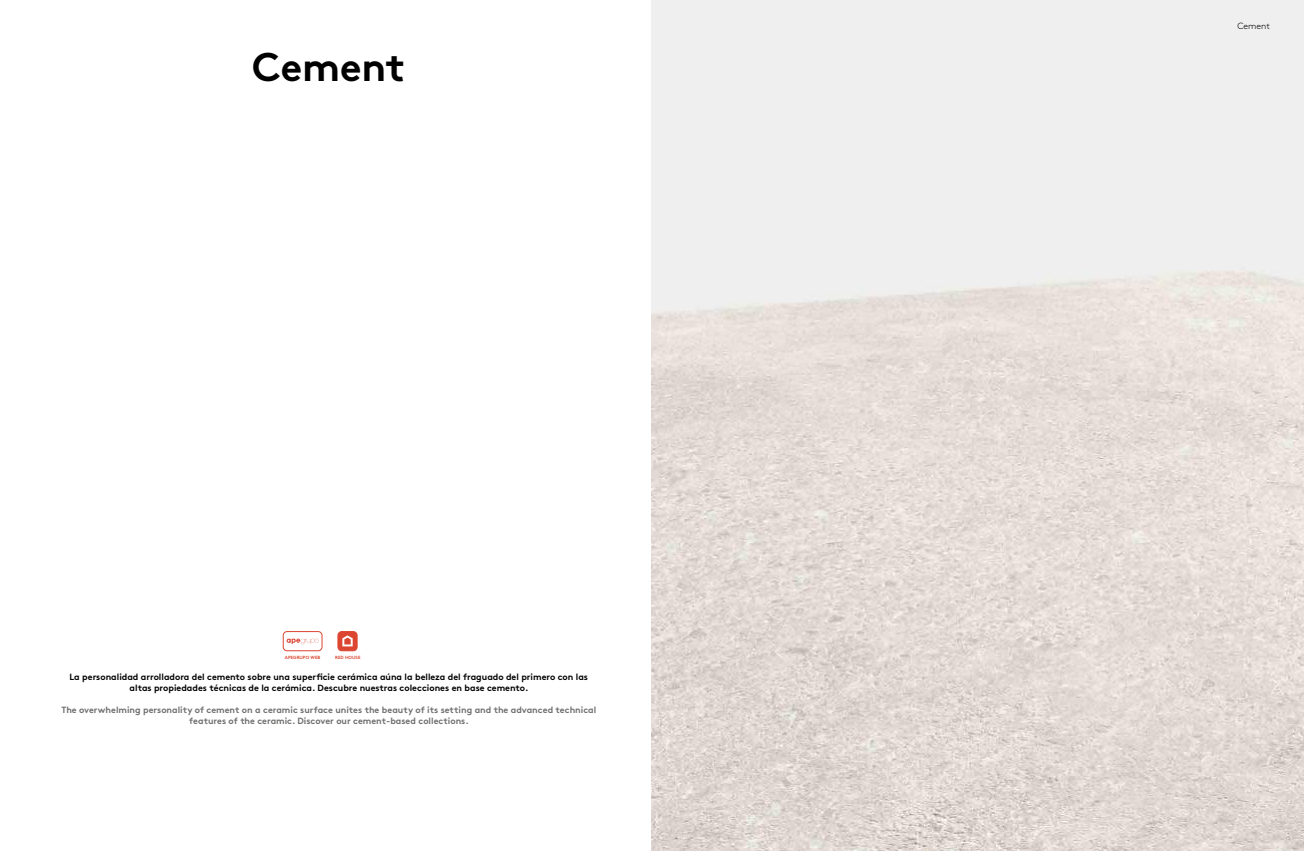
<style>
.page{position:relative;width:1304px;height:851px;background:#fff}
.page>*{position:absolute;margin:0;border:0;box-sizing:border-box;transform-origin:0 0}
.t1{font:700 40px "Brown Std";color:#000}
.t2{font:700 9px/10.8px "Brown Std";color:#000;text-align:center}
.t3{font:700 9px/10.8px "Brown Std";color:#6f6f6e;text-align:center}
.t4{font:300 9px "Brown Std";color:#000}
.t5{font:700 4.5px "Brown Std";letter-spacing:.01em;color:#dc4631}
</style>
<div class="page">
<img style="left:652px;top:0;width:652px;height:850px">
<div style="left:283px;top:631px;width:39px;height:20px;border:1px solid #dc4631;border-radius:4px"></div>
<svg style="left:287px;top:638px;width:32px;height:6px"></svg>
<div style="left:338px;top:631px;width:19px;height:19px;background:#dc4631;border-radius:4px"></div>
<div style="left:338px;top:631px;width:19px;height:20px;border:1px solid #dc4631;border-radius:4px"></div>
<svg style="left:342px;top:635px;width:11px;height:11px"></svg>
<h1 class="t1" style="left:252px;top:43px;width:155px">Cement</h1>
<p class="t5" style="left:285px;top:654px;width:37px">APEGRUPO WEB</p>
<p class="t5" style="left:335px;top:654px;width:27px">RED HOUSE</p>
<p class="t2" style="left:70px;top:671px;width:520px">La personalidad arrolladora del cemento sobre una superficie cerámica aúna la belleza del fraguado del primero con las altas propiedades técnicas de la cerámica. Descubre nuestras colecciones en base cemento.</p>
<p class="t3" style="left:61px;top:704px;width:536px">The overwhelming personality of cement on a ceramic surface unites the beauty of its setting and the advanced technical features of the ceramic. Discover our cement-based collections.</p>
<p class="t4" style="left:1237px;top:21px;width:34px">Cement</p>
</div>
